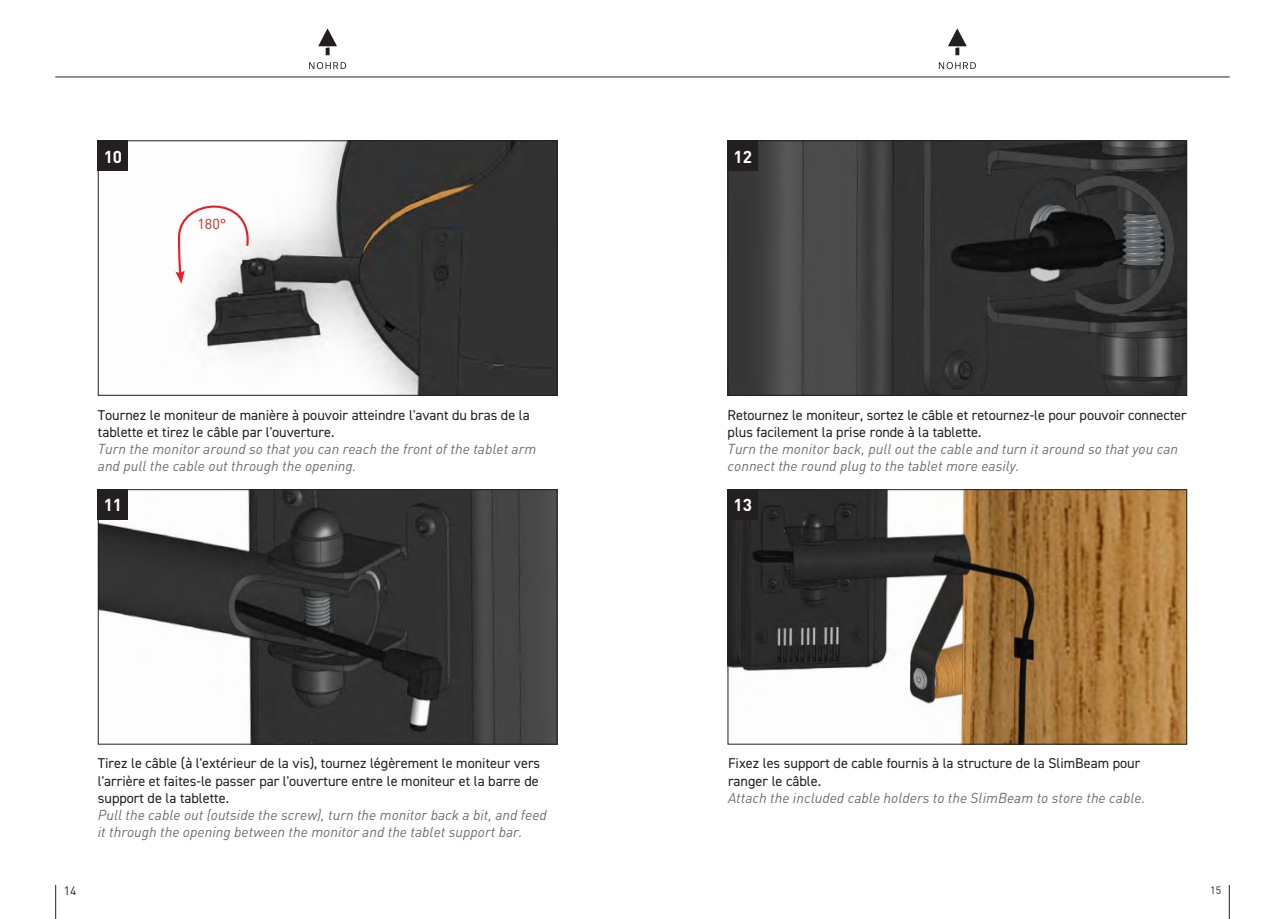
<style>
.page{position:relative;width:1285px;height:919px;background:#fff}
.page>*{position:absolute;margin:0;border:0;box-sizing:border-box;transform-origin:0 0}
.t1{font:700 17.1px "DIN";color:#fff}
.t2{font:14.25px/17.2px "DIN2014";color:#231f20}
.t3{font:14.25px "DIN";color:#d1232a}
.t4{font:12px "DIN";color:#231f20}
.t5{font:10.5px "DIN";color:#231f20}
.s1{font-family:"DIN";font-style:italic;color:#6c6d70}
</style>
<div class="page">
<svg style="left:938px;top:62px;width:37px;height:7px"></svg>
<svg style="left:948px;top:29px;width:18px;height:26px"></svg>
<hr style="left:642px;top:77px;width:587px;height:1px;background:#231f20">
<hr style="left:1228px;top:884px;width:1px;height:34px;background:#231f20">
<svg style="left:309px;top:62px;width:37px;height:7px"></svg>
<svg style="left:318px;top:29px;width:19px;height:26px"></svg>
<hr style="left:55px;top:77px;width:587px;height:1px;background:#231f20">
<hr style="left:55px;top:884px;width:1px;height:34px;background:#231f20">
<img style="left:729px;top:142px;width:455px;height:251px">
<div style="left:727px;top:140px;width:459px;height:255px;border:1px solid #231f20"></div>
<img style="left:729px;top:491px;width:455px;height:251px">
<div style="left:727px;top:489px;width:459px;height:255px;border:1px solid #231f20"></div>
<div style="left:727px;top:140px;width:30px;height:31px;background:#231f20"></div>
<div style="left:727px;top:489px;width:30px;height:30px;background:#231f20"></div>
<img style="left:195px;top:142px;width:360px;height:251px">
<div style="left:98px;top:140px;width:459px;height:255px;border:1px solid #231f20"></div>
<div style="left:98px;top:140px;width:30px;height:31px;background:#231f20"></div>
<img style="left:100px;top:491px;width:455px;height:251px">
<div style="left:98px;top:489px;width:459px;height:255px;border:1px solid #231f20"></div>
<div style="left:98px;top:489px;width:30px;height:30px;background:#231f20"></div>
<svg style="left:175px;top:193px;width:78px;height:91px"></svg>
<p class="t1" style="left:104px;top:145px;width:20px">10</p>
<p class="t3" style="left:197px;top:214px;width:30px">180°</p>
<p class="t2" style="left:98px;top:406px;width:440px">Tournez le moniteur de manière à pouvoir atteindre l'avant du bras de la tablette et tirez le câble par l'ouverture.<br><span class="s1">Turn the monitor around so that you can reach the front of the tablet arm and pull the cable out through the opening.</span></p>
<p class="t1" style="left:104px;top:494px;width:20px">11</p>
<p class="t2" style="left:98px;top:754px;width:450px">Tirez le câble (à l'extérieur de la vis), tournez légèrement le moniteur vers l'arrière et faites-le passer par l'ouverture entre le moniteur et la barre de support de la tablette.<br><span class="s1">Pull the cable out (outside the screw), turn the monitor back a bit, and feed it through the opening between the monitor and the tablet support bar.</span></p>
<p class="t1" style="left:733px;top:145px;width:20px">12</p>
<p class="t2" style="left:727px;top:406px;width:460px">Retournez le moniteur, sortez le câble et retournez-le pour pouvoir connecter plus facilement la prise ronde à la tablette.<br><span class="s1">Turn the monitor back, pull out the cable and turn it around so that you can connect the round plug to the tablet more easily.</span></p>
<p class="t1" style="left:733px;top:494px;width:20px">13</p>
<p class="t2" style="left:728px;top:754px;width:419px">Fixez les support de cable fournis à la structure de la SlimBeam pour ranger le câble.<br><span class="s1">Attach the included cable holders to the SlimBeam to store the cable.</span></p>
<p class="t4" style="left:64px;top:882px;width:14px">14</p>
<p class="t5" style="left:1209px;top:883px;width:12px">15</p>
</div>
